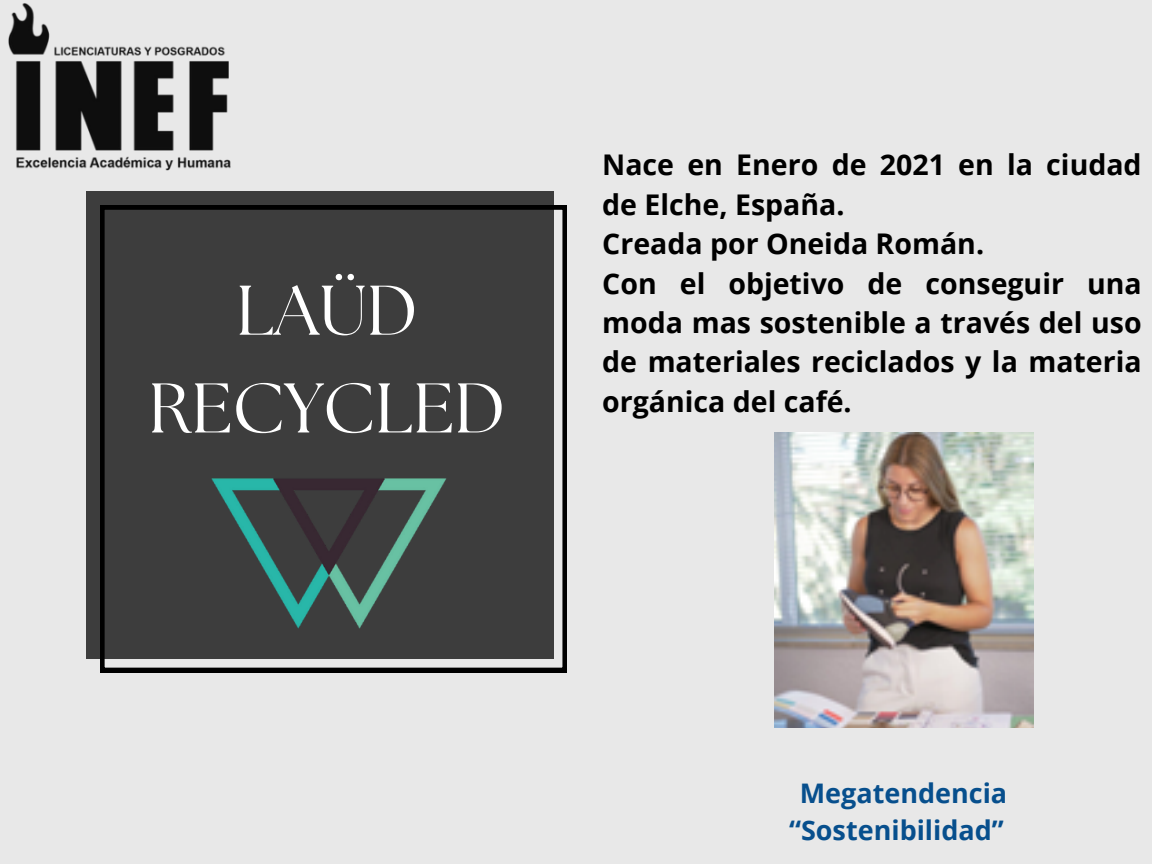
<style>
.page{position:relative;width:1152px;height:864px;background:#e8e8e8}
.page>*{position:absolute;margin:0;border:0;box-sizing:border-box;transform-origin:0 0}
.t1{font:70.05px/97.8px "The Seasons";color:#fff;text-align:center}
.t2{font:700 28.5px/39.3px "Open Sans";color:#000}
.t3{font:700 27px "Open Sans";color:#074f8d}
</style>
<div class="page">
<div style="left:86px;top:192px;width:468px;height:467px;background:#3d3d3d"></div>
<svg style="left:100px;top:205px;width:467px;height:467px"></svg>
<img style="left:192px;top:429px;width:270px;height:243px">
<img style="left:774px;top:432px;width:259px;height:296px">
<img style="left:8px;top:3px;width:223px;height:168px">
<p class="t1" style="left:148px;top:266px;width:358px">LAÜD<br>RECYCLED</p>
<p class="t2" style="left:602px;top:145px;width:541px">Nace en Enero de 2021 en la ciudad de Elche, España.</p>
<p class="t2" style="left:602px;top:223px;width:383px">Creada por Oneida Román.</p>
<p class="t2" style="left:602px;top:263px;width:541px;text-align:justify">Con el objetivo de conseguir una moda mas sostenible a través del uso de materiales reciclados y la materia orgánica del café.</p>
<p class="t3" style="left:800px;top:774px;width:209px">Megatendencia</p>
<p class="t3" style="left:789px;top:811px;width:216px">“Sostenibilidad”</p>
</div>
